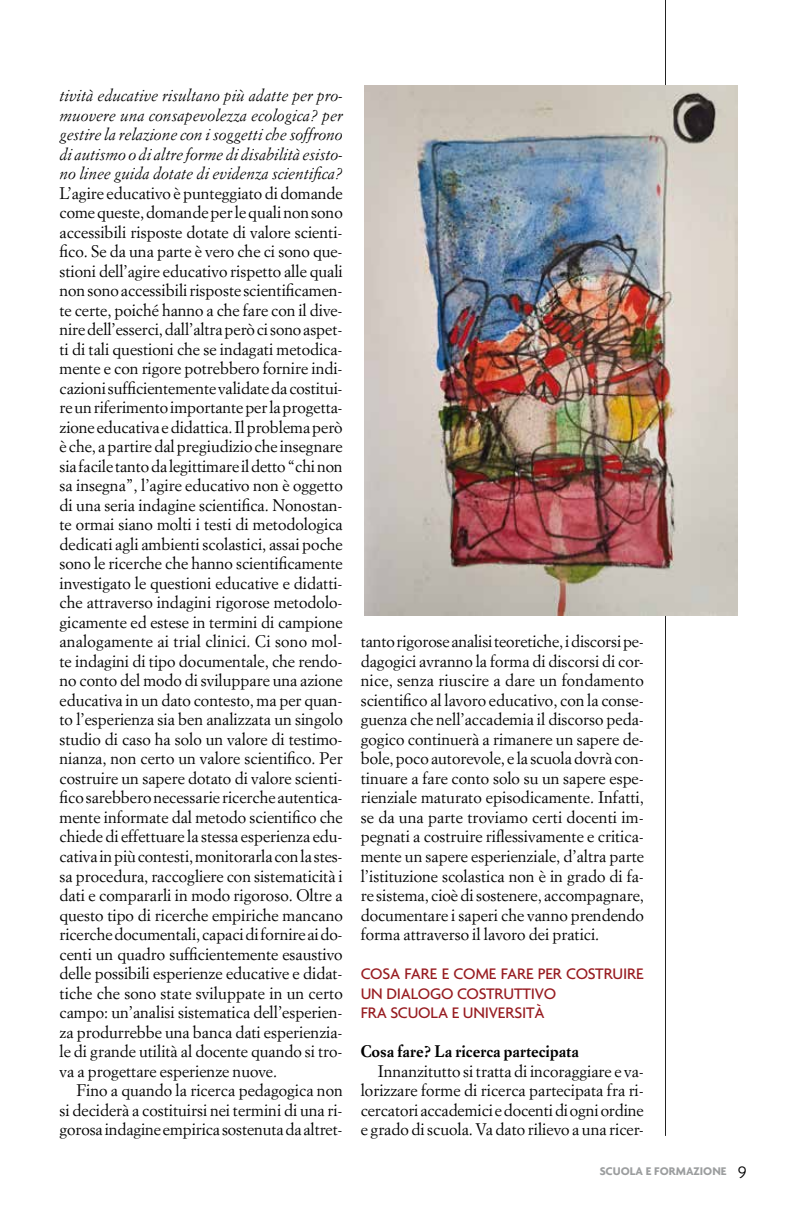
<style>
.page{position:relative;width:808px;height:1221px;background:#fff}
.page>*{position:absolute;margin:0;border:0;box-sizing:border-box;transform-origin:0 0}
.t1{font:16.5px/19.5px "Simoncini Garamond";color:#000;text-align:justify}
.t2{font:italic 16.5px/19.5px "Simoncini Garamond";color:#000;text-align:justify}
.t3{font:500 16.5px/19.5px "Agenda";letter-spacing:-.01em;color:#981c21}
.t4{font:700 16.5px "Simoncini Garamond";color:#000}
.t5{font:700 12px "Agenda";color:#9c9e9f}
.s1{font-weight:300;font-size:18px;color:#000}
</style>
<div class="page">
<hr style="left:665px;top:0;width:1px;height:1135px;background:#000">
<img style="left:364px;top:85px;width:374px;height:530px">
<p class="t2" style="left:60px;top:85px;width:285px">tività educative risultano più adatte per pro&shy;muovere una consapevolezza ecologica? per gestire la relazione con i soggetti che soffrono di autismo o di altre forme di disabilità esisto&shy;no linee guida dotate di evidenza scientifica?</p>
<p class="t1" style="left:60px;top:183px;width:285px">L’agire educativo è punteggiato di domande come queste, domande per le quali non sono accessibili risposte dotate di valore scienti&shy;fico. Se da una parte è vero che ci sono que&shy;stioni dell’agire educativo rispetto alle quali non sono accessibili risposte scientificamen&shy;te certe, poiché hanno a che fare con il dive&shy;nire dell’esserci, dall’altra però ci sono aspet&shy;ti di tali questioni che se indagati metodica&shy;mente e con rigore potrebbero fornire indi&shy;cazioni sufficientemente validate da costitui&shy;re un riferimento importante per la progetta&shy;zione educativa e didattica. Il problema però è che, a partire dal pregiudizio che insegnare sia facile tanto da legittimare il detto “chi non sa insegna”, l’agire educativo non è oggetto di una seria indagine scientifica. Nonostan&shy;te ormai siano molti i testi di metodologica dedicati agli ambienti scolastici, assai poche sono le ricerche che hanno scientificamente investigato le questioni educative e didatti&shy;che attraverso indagini rigorose metodolo&shy;gicamente ed estese in termini di campione analogamente ai trial clinici. Ci sono mol&shy;te indagini di tipo documentale, che rendo&shy;no conto del modo di sviluppare una azione educativa in un dato contesto, ma per quan&shy;to l’esperienza sia ben analizzata un singolo studio di caso ha solo un valore di testimo&shy;nianza, non certo un valore scientifico. Per costruire un sapere dotato di valore scienti&shy;fico sarebbero necessarie ricerche autentica&shy;mente informate dal metodo scientifico che chiede di effettuare la stessa esperienza edu&shy;cativa in più contesti, monitorarla con la stes&shy;sa procedura, raccogliere con sistematicità i dati e compararli in modo rigoroso. Oltre a questo tipo di ricerche empiriche mancano ricerche documentali, capaci di fornire ai do&shy;centi un quadro sufficientemente esaustivo delle possibili esperienze educative e didat&shy;tiche che sono state sviluppate in un certo campo: un’analisi sistematica dell’esperien&shy;za produrrebbe una banca dati esperienzia&shy;le di grande utilità al docente quando si tro&shy;va a progettare esperienze nuove.</p>
<p class="t1" style="left:60px;top:1080px;width:285px;text-indent:17px">Fino a quando la ricerca pedagogica non si deciderà a costituirsi nei termini di una ri&shy;gorosa indagine empirica sostenuta da altret-</p>
<p class="t1" style="left:361px;top:631px;width:285px">tanto rigorose analisi teoretiche, i discorsi pe&shy;dagogici avranno la forma di discorsi di cor&shy;nice, senza riuscire a dare un fondamento scientifico al lavoro educativo, con la conse&shy;guenza che nell’accademia il discorso peda&shy;gogico continuerà a rimanere un sapere de&shy;bole, poco autorevole, e la scuola dovrà con&shy;tinuare a fare conto solo su un sapere espe&shy;rienziale maturato episodicamente. Infatti, se da una parte troviamo certi docenti im&shy;pegnati a costruire riflessivamente e critica&shy;mente un sapere esperienziale, d’altra parte l’istituzione scolastica non è in grado di fa&shy;re sistema, cioè di sostenere, accompagnare, documentare i saperi che vanno prendendo forma attraverso il lavoro dei pratici.</p>
<p class="t3" style="left:361px;top:963px;width:285px">COSA FARE E COME FARE PER COSTRUIRE<br>UN DIALOGO COSTRUTTIVO<br>FRA SCUOLA E UNIVERSITÀ</p>
<p class="t4" style="left:361px;top:1040px;width:220px">Cosa fare? La ricerca partecipata</p>
<p class="t1" style="left:361px;top:1060px;width:285px;text-indent:17px">Innanzitutto si tratta di incoraggiare e va&shy;lorizzare forme di ricerca partecipata fra ri&shy;cercatori accademici e docenti di ogni ordine e grado di scuola. Va dato rilievo a una ricer-</p>
<p class="t5" style="left:600px;top:1163px;width:149px">SCUOLA E FORMAZIONE <span class="s1">9</span></p>
</div>
